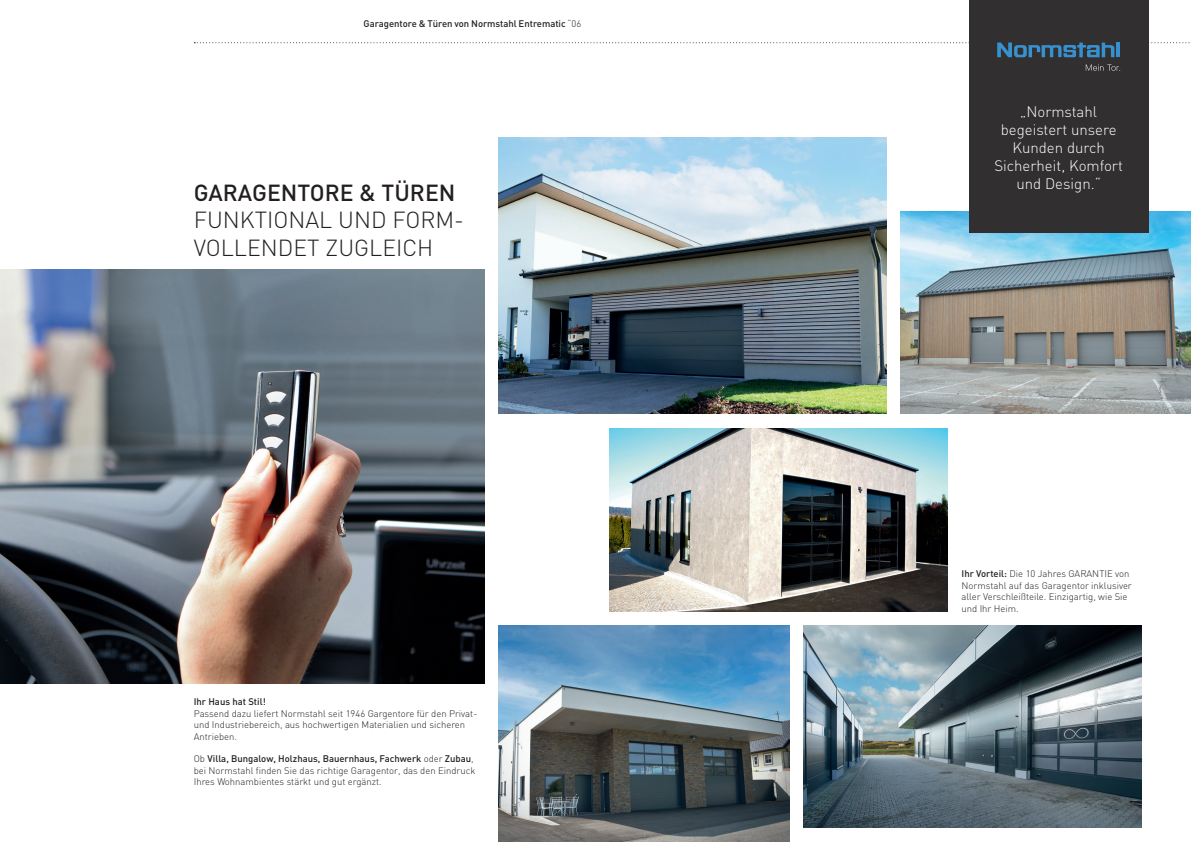
<style>
.page{position:relative;width:1191px;height:842px;background:#fff}
.page>*{position:absolute;margin:0;border:0;box-sizing:border-box;transform-origin:0 0}
.t1{font:300 23px/27.6px "DIN";color:#231f20}
.t2{font:500 23px "DIN";color:#231f20}
.t3{font:300 15px/18px "DIN";color:#fff;text-align:center}
.t4{font:300 9.5px/11.4px "DIN";color:#231f20}
.t5{font:500 9.5px "DIN";color:#231f20}
.s1{font-weight:300}
.s2{font-weight:500}
</style>
<div class="page">
<img style="left:498px;top:626px;width:291px;height:216px">
<img style="left:803px;top:626px;width:338px;height:202px">
<img style="left:900px;top:211px;width:291px;height:203px">
<img style="left:498px;top:138px;width:388px;height:276px">
<img style="left:609px;top:428px;width:338px;height:184px">
<img style="left:0;top:270px;width:484px;height:414px">
<div style="left:969px;top:0;width:179px;height:232px;background:#312f30"></div>
<svg style="left:194px;top:42px;width:996px;height:15px"></svg>
<svg style="left:1085px;top:65px;width:35px;height:6px"></svg>
<p class="t5" style="left:363px;top:18px;width:219px">Garagentore &amp; Türen von Normstahl Entrematic <span class="s1">“06</span></p>
<h1 class="t2" style="left:194px;top:178px;width:263px">GARAGENTORE &amp; TÜREN</h1>
<h1 class="t1" style="left:194px;top:206px;width:272px">FUNKTIONAL UND FORM-<br>VOLLENDET ZUGLEICH</h1>
<p class="t5" style="left:194px;top:696px;width:74px">Ihr Haus hat Stil!</p>
<p class="t4" style="left:194px;top:708px;width:285px">Passend dazu liefert Normstahl seit 1946 Gargentore für den Privat&shy;und Industriebereich, aus hochwertigen Materialien und sicheren<br>Antrieben.</p>
<p class="t4" style="left:194px;top:753px;width:283px">Ob <span class="s2">Villa, Bungalow, Holzhaus, Bauernhaus, Fachwerk</span> oder <span class="s2">Zubau</span>, bei Normstahl finden Sie das richtige Garagentor, das den Eindruck<br>Ihres Wohnambientes stärkt und gut ergänzt.</p>
<h2 class="t3" style="left:994px;top:103px;width:130px">„Normstahl begeistert unsere<br>Kunden durch<br>Sicherheit, Komfort und Design.“</h2>
<p class="t4" style="left:961px;top:568px;width:172px"><span class="s2">Ihr Vorteil:</span> Die 10 Jahres GARANTIE von Normstahl auf das Garagentor inklusiver aller Verschleißteile. Einzigartig, wie Sie und Ihr Heim.</p>
</div>
